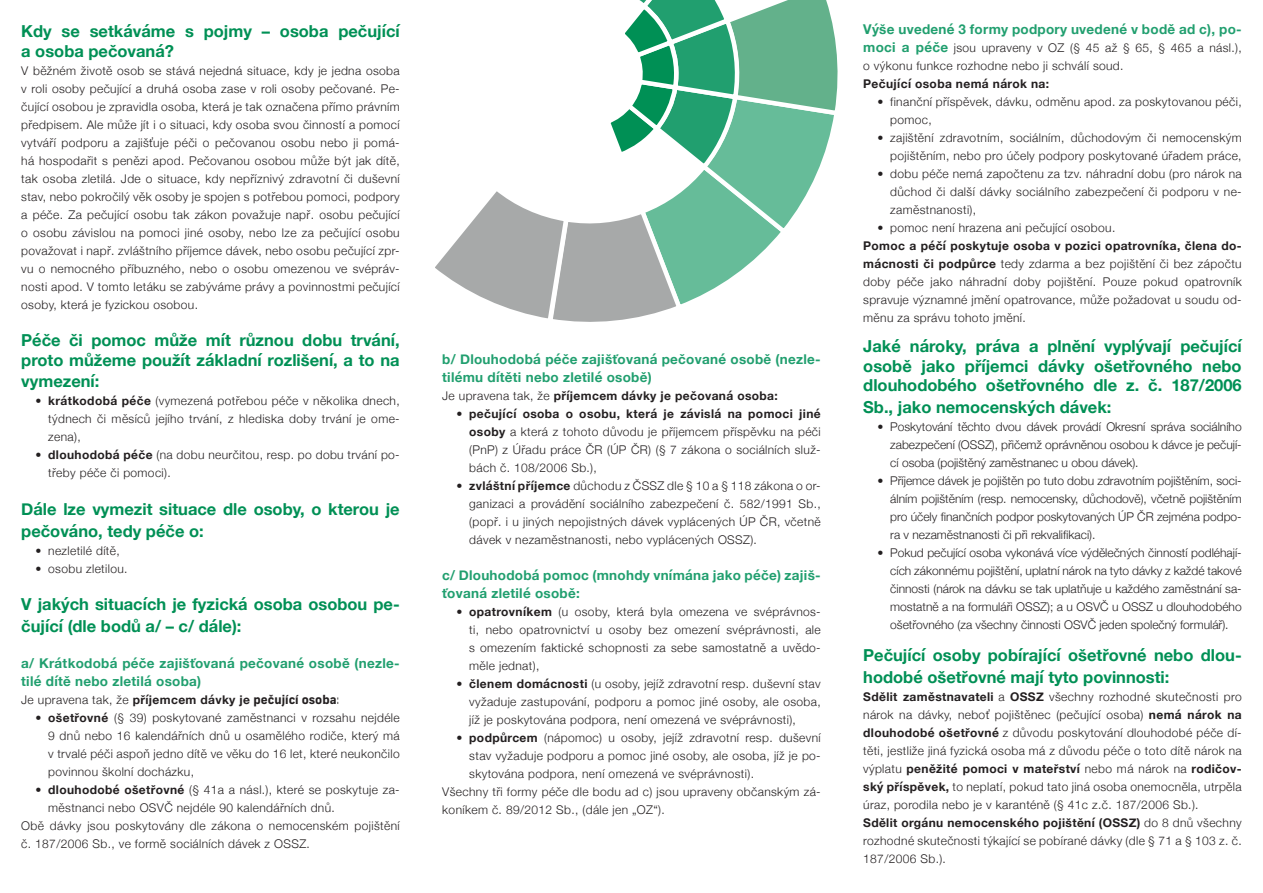
<style>
.page{position:relative;width:1263px;height:893px;background:#fff}
.page>*{position:absolute;margin:0;border:0;box-sizing:border-box;transform-origin:0 0}
.t1{font:700 16.5px/19.5px "Helvetica Neue";color:#009055}
.t2{font:700 13.5px/18px "Helvetica Neue";letter-spacing:.02em;color:#219f6f}
.t3{font:300 12px/18px "Helvetica Neue";letter-spacing:.03em;color:#231f20;text-align:justify}
.t4{font:700 12px "Helvetica Neue";letter-spacing:.03em;color:#231f20}
.s1{font-weight:700}
.s2{font-family:"Frank New";font-weight:700}
.s3{font-family:"Frank New"}
.s4{font-weight:700;font-size:13.5px;color:#219f6f}
</style>
<div class="page">
<svg style="left:435px;top:0;width:403px;height:322px"></svg>
<h1 class="t1" style="left:21px;top:22px;width:380px">Kdy se setkáváme s pojmy – osoba pečující a osoba pečovaná?</h1>
<p class="t3" style="left:21px;top:61px;width:380px">V běžném životě osob se stává nejedná situace, kdy je jedna osoba v roli osoby pečující a druhá osoba zase v roli osoby pečované. Pe&shy;čující osobou je zpravidla osoba, která je tak označena přímo právním předpisem. Ale může jít i o situaci, kdy osoba svou činností a pomocí vytváří podporu a zajišťuje péči o pečovanou osobu nebo ji pomá&shy;há hospodařit s penězi apod. Pečovanou osobou může být jak dítě, tak osoba zletilá. Jde o situace, kdy nepříznivý zdravotní či duševní stav, nebo pokročilý věk osoby je spojen s potřebou pomoci, podpory a péče. Za pečující osobu tak zákon považuje např. osobu pečující o osobu závislou na pomoci jiné osoby, nebo lze za pečující osobu považovat i např. zvláštního příjemce dávek, nebo osobu pečující zpr&shy;vu o nemocného příbuzného, nebo o osobu omezenou ve svépráv&shy;nosti apod. V tomto letáku se zabýváme právy a povinnostmi pečující osoby, která je fyzickou osobou.</p>
<h1 class="t1" style="left:21px;top:331px;width:380px">Péče či pomoc může mít různou dobu trvání, proto můžeme použít základní rozlišení, a to na</h1>
<h1 class="t1" style="left:21px;top:372px;width:80px">vymezení:</h1>
<p class="t3" style="left:48px;top:391px;width:353px;text-align:left"><span class="s1">krátkodobá péče</span> (vymezená potřebou péče v několika dnech, týdnech či měsíců jejího trvání, z hlediska doby trvání je ome&shy;zena),<br><span class="s1">dlouhodobá péče</span> (na dobu neurčitou, resp. po dobu trvání po&shy;třeby péče či pomoci).</p>
<h1 class="t1" style="left:21px;top:499px;width:380px;line-height:21.6px">Dále lze vymezit situace dle osoby, o kterou je pečováno, tedy péče o:</h1>
<p class="t3" style="left:36px;top:540px;width:86px">• nezletilé dítě,</p>
<p class="t3" style="left:36px;top:558px;width:94px">• osobu zletilou.</p>
<h1 class="t1" style="left:21px;top:594px;width:380px;line-height:21.6px">V jakých situacích je fyzická osoba osobou pe&shy;čující (dle bodů a/ – c/ dále):</h1>
<p class="t2" style="left:21px;top:654px;width:380px">a/ Krátkodobá péče zajišťovaná pečované osobě (nezle&shy;tilé dítě nebo zletilá osoba)</p>
<p class="t3" style="left:21px;top:689px;width:320px">Je upravena tak, že <span class="s1">příjemcem dávky je</span> <span class="s2">pečující osoba</span><span class="s3">:</span></p>
<p class="t3" style="left:48px;top:707px;width:353px"><span class="s1">ošetřovné</span> (§ 39) poskytované zaměstnanci v rozsahu nejdéle</p>
<p class="t3" style="left:48px;top:725px;width:353px">9 dnů nebo 16 kalendářních dnů u osamělého rodiče, který má</p>
<p class="t3" style="left:48px;top:743px;width:353px">v trvalé péči aspoň jedno dítě ve věku do 16 let, které neukončilo</p>
<p class="t3" style="left:48px;top:761px;width:147px">povinnou školní docházku,</p>
<p class="t3" style="left:48px;top:779px;width:353px"><span class="s1">dlouhodobé ošetřovné</span> (§ 41a a násl.), které se poskytuje za-</p>
<p class="t3" style="left:48px;top:797px;width:288px">městnanci nebo OSVČ nejdéle 90 kalendářních dnů.</p>
<p class="t3" style="left:21px;top:815px;width:380px">Obě dávky jsou poskytovány dle zákona o nemocenském pojištění</p>
<p class="t3" style="left:21px;top:833px;width:290px">č. 187/2006 Sb., ve formě sociálních dávek z OSSZ.</p>
<p class="t2" style="left:442px;top:350px;width:380px">b/ Dlouhodobá péče zajišťovaná pečované osobě (nezle&shy;tilému dítěti nebo zletilé osobě)</p>
<p class="t3" style="left:469px;top:386px;width:353px;text-align:left;text-indent:-27px">Je upravena tak, že <span class="s1">příjemcem dávky je pečovaná osoba: pečující osoba o osobu, která je závislá na pomoci jiné osoby</span> a která z tohoto důvodu je příjemcem příspěvku na péči (PnP) z Úřadu práce ČR (ÚP ČR) (§ 7 zákona o sociálních služ&shy;bách č. 108/2006 Sb.),<br><span class="s1">zvláštní příjemce</span> důchodu z ČSSZ dle § 10 a § 118 zákona o or&shy;ganizaci a provádění sociálního zabezpečení č. 582/1991 Sb., (popř. i u jiných nepojistných dávek vyplácených ÚP ČR, včetně dávek v nezaměstnanosti, nebo vyplácených OSSZ).</p>
<p class="t2" style="left:442px;top:566px;width:380px">c/ Dlouhodobá pomoc (mnohdy vnímána jako péče) zajiš&shy;ťovaná zletilé osobě:</p>
<p class="t3" style="left:469px;top:602px;width:353px"><span class="s1">opatrovníkem</span> (u osoby, která byla omezena ve svéprávnos-</p>
<p class="t3" style="left:469px;top:620px;width:353px">ti, nebo opatrovnictví u osoby bez omezení svéprávnosti, ale</p>
<p class="t3" style="left:469px;top:638px;width:353px">s omezením faktické schopnosti za sebe samostatně a uvědo-</p>
<p class="t3" style="left:469px;top:656px;width:72px">měle jednat),</p>
<p class="t3" style="left:469px;top:674px;width:353px"><span class="s1">členem domácnosti</span> (u osoby, jejíž zdravotní resp. duševní stav</p>
<p class="t3" style="left:469px;top:692px;width:353px">vyžaduje zastupování, podporu a pomoc jiné osoby, ale osoba,</p>
<p class="t3" style="left:469px;top:710px;width:328px">jíž je poskytována podpora, není omezená ve svéprávnosti),</p>
<p class="t3" style="left:469px;top:728px;width:353px"><span class="s1">podpůrcem</span> (nápomoc) u osoby, jejíž zdravotní resp. duševní</p>
<p class="t3" style="left:469px;top:746px;width:353px">stav vyžaduje podporu a pomoc jiné osoby, ale osoba, jíž je po-</p>
<p class="t3" style="left:469px;top:764px;width:286px">skytována podpora, není omezená ve svéprávnosti).</p>
<p class="t3" style="left:442px;top:782px;width:380px">Všechny tři formy péče dle bodu ad c) jsou upraveny občanským zá-</p>
<p class="t3" style="left:442px;top:800px;width:224px">koníkem č. 89/2012 Sb., (dále jen „OZ“).</p>
<p class="t2" style="left:863px;top:21px;width:380px">Výše uvedené 3 formy podpory uvedené v bodě ad c), po-</p>
<p class="t3" style="left:863px;top:38px;width:380px"><span class="s4">moci a péče</span> jsou upraveny v OZ (§ 45 až § 65, § 465 a násl.), o výkonu funkce rozhodne nebo ji schválí soud.</p>
<p class="t4" style="left:863px;top:75px;width:187px">Pečující osoba nemá nárok na:</p>
<p class="t3" style="left:890px;top:92px;width:353px;text-indent:-13px">• finanční příspěvek, dávku, odměnu apod. za poskytovanou péči, pomoc,</p>
<p class="t3" style="left:877px;top:128px;width:366px;text-align:right">• zajištění zdravotním, sociálním, důchodovým či nemocenským pojištěním, nebo pro účely podpory poskytované úřadem práce,</p>
<p class="t3" style="left:890px;top:164px;width:353px;text-indent:-13px">• dobu péče nemá započtenu za tzv. náhradní dobu (pro nárok na důchod či další dávky sociálního zabezpečení či podporu v ne&shy;zaměstnanosti),</p>
<p class="t3" style="left:877px;top:218px;width:239px">• pomoc není hrazena ani pečující osobou.</p>
<p class="t3" style="left:863px;top:236px;width:380px"><span class="s1">Pomoc a péčí poskytuje osoba v pozici opatrovníka, člena do&shy;mácnosti či podpůrce</span> tedy zdarma a bez pojištění či bez zápočtu doby péče jako náhradní doby pojištění. Pouze pokud opatrovník spravuje významné jmění opatrovance, může požadovat u soudu od&shy;měnu za správu tohoto jmění.</p>
<h1 class="t1" style="left:863px;top:337px;width:380px;text-align:justify">Jaké nároky, práva a plnění vyplývají pečující osobě jako příjemci dávky ošetřovného nebo dlouhodobého ošetřovného dle z. č. 187/2006</h1>
<h1 class="t1" style="left:863px;top:398px;width:250px">Sb., jako nemocenských dávek:</h1>
<p class="t3" style="left:890px;top:417px;width:353px;text-indent:-13px">• Poskytování těchto dvou dávek provádí Okresní správa sociálního zabezpečení (OSSZ), přičemž oprávněnou osobou k dávce je pečují&shy;cí osoba (pojištěný zaměstnanec u obou dávek).</p>
<p class="t3" style="left:890px;top:471px;width:353px;text-indent:-13px">• Příjemce dávek je pojištěn po tuto dobu zdravotním pojištěním, soci&shy;álním pojištěním (resp. nemocensky, důchodově), včetně pojištěním pro účely finančních podpor poskytovaných ÚP ČR zejména podpo&shy;ra v nezaměstnanosti či při rekvalifikaci).</p>
<p class="t3" style="left:890px;top:543px;width:353px;text-indent:-13px">• Pokud pečující osoba vykonává více výdělečných činností podléhají&shy;cích zákonnému pojištění, uplatní nárok na tyto dávky z každé takové činnosti (nárok na dávku se tak uplatňuje u každého zaměstnání sa&shy;mostatně a na formuláři OSSZ); a u OSVČ u OSSZ u dlouhodobého ošetřovného (za všechny činnosti OSVČ jeden společný formulář).</p>
<h1 class="t1" style="left:863px;top:645px;width:380px;line-height:21.6px">Pečující osoby pobírající ošetřovné nebo dlou&shy;hodobé ošetřovné mají tyto povinnosti:</h1>
<p class="t3" style="left:863px;top:687px;width:380px;text-align:left"><span class="s1">Sdělit zaměstnavateli</span> a <span class="s1">OSSZ</span> všechny rozhodné skutečnosti pro nárok na dávky, neboť pojištěnec (pečující osoba) <span class="s1">nemá nárok na dlouhodobé ošetřovné</span> z důvodu poskytování dlouhodobé péče dí&shy;těti, jestliže jiná fyzická osoba má z důvodu péče o toto dítě nárok na výplatu <span class="s1">peněžité pomoci v mateřství</span> nebo má nárok na <span class="s1">rodičov&shy;ský příspěvek,</span> to neplatí, pokud tato jiná osoba onemocněla, utrpěla úraz, porodila nebo je v karanténě (§ 41c z.č. 187/2006 Sb.).<br><span class="s1">Sdělit orgánu nemocenského pojištění (OSSZ)</span> do 8 dnů všechny rozhodné skutečnosti týkající se pobírané dávky (dle § 71 a § 103 z. č.<br>187/2006 Sb.).</p>
</div>
